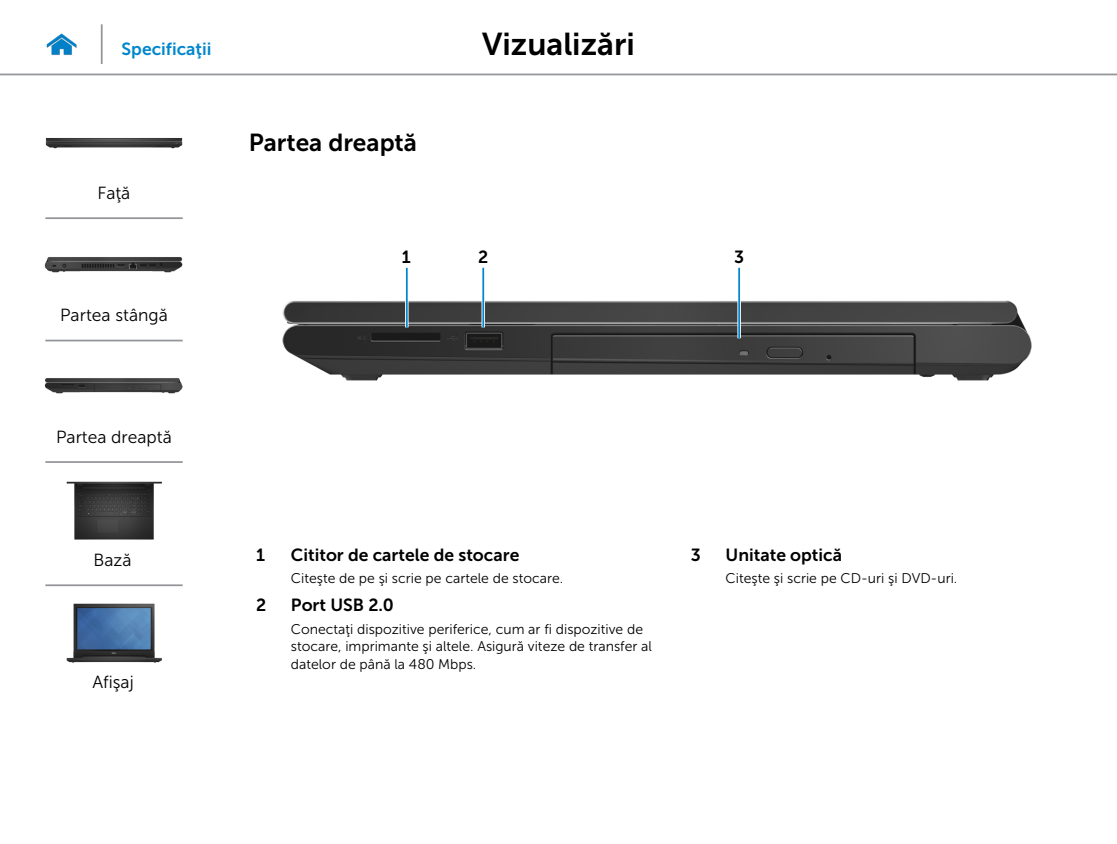
<style>
.page{position:relative;width:1117px;height:844px;background:#fff}
.page>*{position:absolute;margin:0;border:0;box-sizing:border-box;transform-origin:0 0}
.t1{font:31.5px "Museo Sans For Dell 700";color:#000}
.Head2{font:24.5px "Museo Sans For Dell 700";color:#000}
.Callout_Head{font:17.5px "Museo Sans For Dell 700";color:#000}
.t2{font:17.5px "Museo Sans For Dell 300";color:#000}
.t3{font:17.5px "Museo Sans For Dell 700";color:#0087cc}
.Callout-L{font:17.5px "Museo Sans For Dell 700";color:#000}
.Callout_description{font:14px/17.5px "Museo Sans For Dell 300";color:#000}
</style>
<div class="page">
<hr style="left:0;top:74px;width:1116px;height:1px;background:#939598">
<img style="left:46px;top:33px;width:31px;height:23px">
<img style="left:282px;top:300px;width:750px;height:81px">
<hr style="left:737px;top:268px;width:3px;height:70px;background:#fff">
<hr style="left:738px;top:268px;width:1px;height:70px;background:#0087cc">
<hr style="left:405px;top:268px;width:3px;height:59px;background:#fff">
<hr style="left:406px;top:268px;width:1px;height:59px;background:#0087cc">
<svg style="left:481px;top:268px;width:4px;height:59px"></svg>
<hr style="left:482px;top:268px;width:2px;height:59px;background:#0087cc">
<hr style="left:101px;top:24px;width:2px;height:40px;background:#939598">
<img style="left:45px;top:138px;width:137px;height:10px">
<img style="left:45px;top:257px;width:138px;height:15px">
<img style="left:45px;top:378px;width:138px;height:15px">
<img style="left:66px;top:481px;width:95px;height:58px">
<img style="left:66px;top:603px;width:95px;height:59px">
<hr style="left:45px;top:217px;width:138px;height:2px;background:#939598">
<hr style="left:45px;top:339px;width:138px;height:2px;background:#939598">
<hr style="left:45px;top:461px;width:138px;height:2px;background:#939598">
<hr style="left:45px;top:584px;width:138px;height:2px;background:#939598">
<p class="t3" style="left:122px;top:39px;width:91px">Specificaţii</p>
<h1 class="t1" style="left:482px;top:26px;width:154px">Vizualizări</h1>
<p class="t2" style="left:98px;top:183px;width:34px">Faţă</p>
<p class="t2" style="left:60px;top:305px;width:109px">Partea stângă</p>
<p class="t2" style="left:56px;top:428px;width:117px">Partea dreaptă</p>
<p class="t2" style="left:93px;top:550px;width:40px">Bază</p>
<p class="t2" style="left:92px;top:672px;width:43px">Afişaj</p>
<p class="Head2" style="left:249px;top:128px;width:170px">Partea dreaptă</p>
<p class="Callout-L" style="left:402px;top:247px;width:10px">1</p>
<p class="Callout-L" style="left:478px;top:247px;width:12px">2</p>
<p class="Callout-L" style="left:734px;top:247px;width:12px">3</p>
<p class="Callout_Head" style="left:256px;top:544px;width:10px">1</p>
<p class="Callout_Head" style="left:291px;top:544px;width:230px">Cititor de cartele de stocare</p>
<p class="Callout_description" style="left:291px;top:569px;width:274px">Citeşte de pe şi scrie pe cartele de stocare.</p>
<p class="Callout_Head" style="left:256px;top:595px;width:12px">2</p>
<p class="Callout_Head" style="left:291px;top:595px;width:104px">Port USB 2.0</p>
<p class="Callout_description" style="left:291px;top:620px;width:362px">Conectaţi dispozitive periferice, cum ar fi dispozitive de stocare, imprimante şi altele. Asigură viteze de transfer al datelor de până la 480 Mbps.</p>
<p class="Callout_Head" style="left:690px;top:544px;width:12px">3</p>
<p class="Callout_Head" style="left:725px;top:544px;width:118px">Unitate optică</p>
<p class="Callout_description" style="left:725px;top:569px;width:233px">Citeşte şi scrie pe CD- uri şi DVD- uri.</p>
</div>
